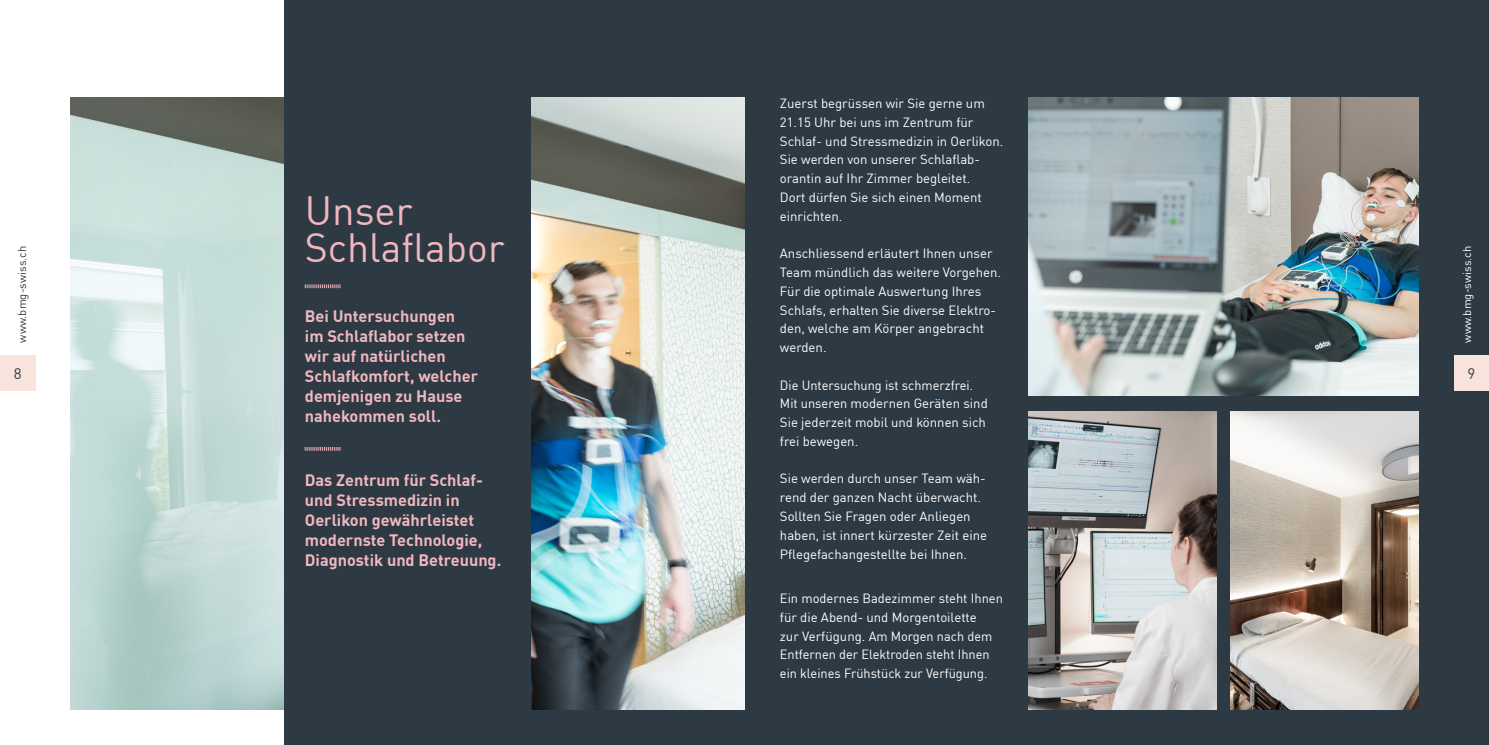
<style>
.page{position:relative;width:1489px;height:745px;background:#fff}
.page>*{position:absolute;margin:0;border:0;box-sizing:border-box;transform-origin:0 0}
.t1{font:40px/37.5px "DINOT";color:#f1b7be}
.t2{font:700 16.25px/20px "DINOT";color:#f1b7be}
.t3{font:15px "DINOT";color:#2d3a44}
.t4{font:13.12px/18.8px "DINOT";color:#fff}
.t5{font:11.25px "DINOT";color:#2d3a44}
.t6{font:11.25px "DINOT";color:#fff}
</style>
<div class="page">
<div style="left:283px;top:0;width:461px;height:744px;background:#2d3a44"></div>
<div style="left:744px;top:0;width:744px;height:744px;background:#2d3a44"></div>
<img style="left:531px;top:98px;width:213px;height:611px">
<img style="left:71px;top:98px;width:212px;height:611px">
<img style="left:1028px;top:411px;width:187px;height:298px">
<img style="left:1028px;top:98px;width:389px;height:297px">
<img style="left:1230px;top:411px;width:187px;height:297px">
<svg style="left:305px;top:447px;width:35px;height:3px"></svg>
<svg style="left:305px;top:284px;width:35px;height:4px"></svg>
<div style="left:0;top:354px;width:35px;height:36px;background:#f8e4dd"></div>
<div style="left:1453px;top:355px;width:35px;height:35px;background:#f8e4dd"></div>
<p class="t4" style="left:780px;top:93px;width:225px">Zuerst begrüssen wir Sie gerne um<br>21.15 Uhr bei uns im Zentrum für<br>Schlaf- und Stressmedizin in Oerlikon.<br>Sie werden von unserer Schlaflab&shy;orantin auf Ihr Zimmer begleitet.<br>Dort dürfen Sie sich einen Moment einrichten.</p>
<p class="t4" style="left:780px;top:243px;width:223px">Anschliessend erläutert Ihnen unser<br>Team mündlich das weitere Vorgehen.<br>Für die optimale Auswertung Ihres<br>Schlafs, erhalten Sie diverse Elektro&shy;den, welche am Körper angebracht werden.</p>
<p class="t4" style="left:780px;top:374px;width:209px">Die Untersuchung ist schmerzfrei.<br>Mit unseren modernen Geräten sind<br>Sie jederzeit mobil und können sich frei bewegen.</p>
<p class="t4" style="left:780px;top:468px;width:209px">Sie werden durch unser Team wäh&shy;rend der ganzen Nacht überwacht.<br>Sollten Sie Fragen oder Anliegen haben, ist innert kürzester Zeit eine Pflegefachangestellte bei Ihnen.</p>
<p class="t4" style="left:780px;top:587px;width:224px">Ein modernes Badezimmer steht Ihnen für die Abend- und Morgentoilette<br>zur Verfügung. Am Morgen nach dem Entfernen der Elektroden steht Ihnen ein kleines Frühstück zur Verfügung.</p>
<h1 class="t1" style="left:305px;top:188px;width:201px">Unser<br>Schlaflabor</h1>
<p class="t5" style="left:14px;top:342px;width:98px;rotate:-90deg">www.bmg-swiss.ch</p>
<p class="t6" style="left:1458px;top:342px;width:98px;rotate:-90deg">www.bmg-swiss.ch</p>
<p class="t2" style="left:305px;top:304px;width:175px">Bei Untersuchungen<br>im Schlaflabor setzen wir auf natürlichen<br>Schlafkomfort, welcher demjenigen zu Hause nahekommen soll.</p>
<p class="t3" style="left:14px;top:361px;width:9px">8</p>
<p class="t3" style="left:1467px;top:361px;width:9px">9</p>
<p class="t2" style="left:305px;top:468px;width:198px">Das Zentrum für Schlaf&shy;und Stressmedizin in<br>Oerlikon gewährleistet modernste Technologie,<br>Diagnostik und Betreuung.</p>
</div>
